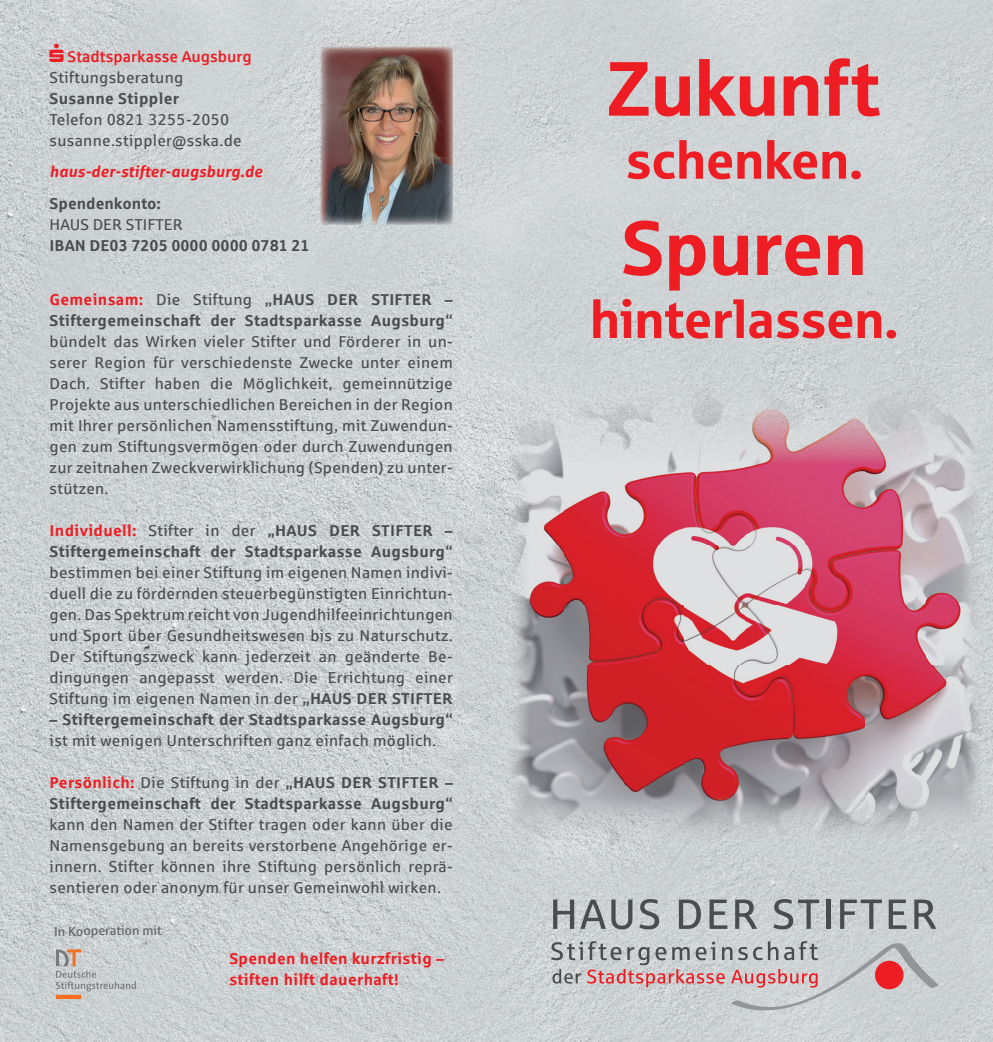
<style>
.page{position:relative;width:993px;height:1042px;background:#fff}
.page>*{position:absolute;margin:0;border:0;box-sizing:border-box;transform-origin:0 0}
.t1{font:77px "Sparkasse Head";letter-spacing:.02em;color:#ee1d23}
.t2{font:52.5px "Sparkasse Head";letter-spacing:.02em;color:#ee1d23}
.t3{font:15.75px/21px "Sparkasse Rg";letter-spacing:.02em;color:#4b4c4d;text-align:justify}
.t4{font:700 15.75px/21px "Sparkasse Rg";letter-spacing:.02em;color:#4b4c4d}
.t5{font:700 15.75px/21px "Sparkasse Rg";letter-spacing:.02em;color:#ee1d23}
.t6{font:700 15.75px "Sparkasse Rg";color:#4b4c4d}
.t7{font:italic 700 15.75px "Sparkasse Rg";color:#ee1d23}
.t8{font:500 15.75px "Sparkasse";color:#ee1d23}
.t9{font:15.75px "Sparkasse Rg";color:#4b4c4d}
.t10{font:13.12px "Sparkasse Rg";letter-spacing:-.02em;color:#636366}
.s1{color:#ee1d23}
.s2{font-weight:400}
.s3{font-weight:700}
</style>
<div class="page">
<img style="left:0;top:0;width:992px;height:1042px">
<svg style="left:551px;top:941px;width:387px;height:69px;background:#c5bbbe"></svg>
<svg style="left:553px;top:899px;width:21px;height:30px"></svg>
<svg style="left:580px;top:899px;width:25px;height:30px"></svg>
<svg style="left:611px;top:899px;width:21px;height:30px"></svg>
<svg style="left:639px;top:899px;width:20px;height:30px"></svg>
<svg style="left:678px;top:899px;width:22px;height:30px"></svg>
<svg style="left:709px;top:899px;width:18px;height:30px"></svg>
<svg style="left:735px;top:899px;width:21px;height:30px"></svg>
<svg style="left:773px;top:899px;width:46px;height:30px"></svg>
<div style="left:825px;top:899px;width:5px;height:30px;background:#4b4c4d"></div>
<svg style="left:839px;top:899px;width:42px;height:30px"></svg>
<svg style="left:888px;top:899px;width:18px;height:30px"></svg>
<svg style="left:914px;top:899px;width:21px;height:30px"></svg>
<hr style="left:56px;top:995px;width:25px;height:4px;background:#f36e21">
<svg style="left:56px;top:949px;width:80px;height:42px;background:#c2c2c2"></svg>
<img style="left:320px;top:47px;width:132px;height:177px">
<img style="left:504px;top:365px;width:482px;height:481px">
<p class="t8" style="left:50px;top:47px;width:203px">▲ Stadtsparkasse Augsburg</p>
<p class="t3" style="left:50px;top:67px;width:135px">Stiftungsberatung</p>
<p class="t4" style="left:50px;top:87px;width:131px">Susanne Stippler</p>
<p class="t3" style="left:50px;top:109px;width:193px">Telefon 0821 3255-2050 susanne.stippler@sska.de</p>
<p class="t7" style="left:50px;top:161px;width:214px">haus-der-stifter-augsburg.de</p>
<p class="t6" style="left:50px;top:193px;width:113px">Spendenkonto:</p>
<p class="t9" style="left:50px;top:214px;width:134px">HAUS DER STIFTER</p>
<p class="t6" style="left:50px;top:235px;width:261px">IBAN DE03 7205 0000 0000 0781 21</p>
<p class="t4" style="left:50px;top:288px;width:404px"><span class="s1">Gemeinsam:</span> <span class="s2">Die Stiftung</span> „HAUS DER STIFTER –<br>Stiftergemeinschaft der Stadtsparkasse Augsburg“</p>
<p class="t3" style="left:50px;top:330px;width:404px">bündelt das Wirken vieler Stifter und Förderer in un&shy;serer Region für verschiedenste Zwecke unter einem Dach. Stifter haben die Möglichkeit, gemeinnützige Projekte aus unterschiedlichen Bereichen in der Region mit Ihrer persönlichen Namensstiftung, mit Zuwendun&shy;gen zum Stiftungsvermögen oder durch Zuwendungen zur zeitnahen Zweckverwirklichung (Spenden) zu unter&shy;stützen.</p>
<p class="t4" style="left:50px;top:519px;width:404px"><span class="s1">Individuell:</span> <span class="s2">Stifter in der</span> „HAUS DER STIFTER –<br>Stiftergemeinschaft der Stadtsparkasse Augsburg“</p>
<p class="t3" style="left:50px;top:561px;width:404px">bestimmen bei einer Stiftung im eigenen Namen indivi&shy;duell die zu fördernden steuerbegünstigten Einrichtun&shy;gen. Das Spektrum reicht von Jugendhilfeeinrichtungen und Sport über Gesundheitswesen bis zu Naturschutz.<br>Der Stiftungszweck kann jederzeit an geänderte Be&shy;dingungen angepasst werden. Die Errichtung einer Stiftung im eigenen Namen in der <span class="s3">„HAUS DER STIFTER</span></p>
<p class="t4" style="left:50px;top:708px;width:404px">– Stiftergemeinschaft der Stadtsparkasse Augsburg“</p>
<p class="t3" style="left:50px;top:729px;width:388px">ist mit wenigen Unterschriften ganz einfach möglich.</p>
<p class="t4" style="left:50px;top:771px;width:404px"><span class="s1">Persönlich:</span> <span class="s2">Die Stiftung in der</span> „HAUS DER STIFTER –<br>Stiftergemeinschaft der Stadtsparkasse Augsburg“</p>
<p class="t3" style="left:50px;top:813px;width:404px">kann den Namen der Stifter tragen oder kann über die Namensgebung an bereits verstorbene Angehörige er&shy;innern. Stifter können ihre Stiftung persönlich reprä&shy;sentieren oder anonym für unser Gemeinwohl wirken.</p>
<p class="t10" style="left:54px;top:922px;width:109px">In Kooperation mit</p>
<p class="t5" style="left:229px;top:947px;width:216px">Spenden helfen kurzfristig – stiften hilft dauerhaft!</p>
<h1 class="t1" style="left:607px;top:40px;width:274px">Zukunft</h1>
<h2 class="t2" style="left:625px;top:127px;width:238px">schenken.</h2>
<h1 class="t1" style="left:622px;top:199px;width:246px">Spuren</h1>
<h2 class="t2" style="left:590px;top:286px;width:308px">hinterlassen.</h2>
</div>
